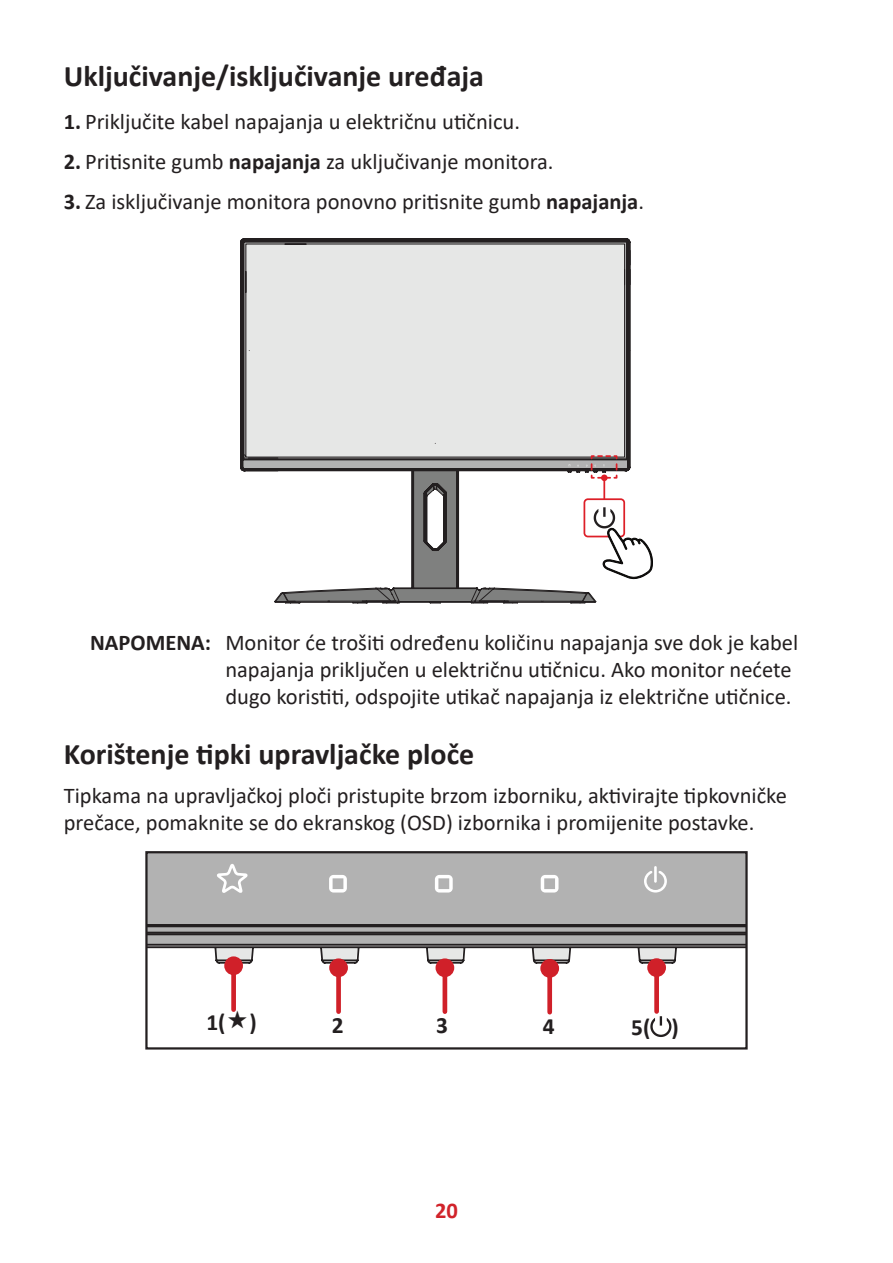
<style>
.page{position:relative;width:893px;height:1263px;background:#fff}
.page>*{position:absolute;margin:0;border:0;box-sizing:border-box;transform-origin:0 0}
.t1{font:700 30px "Calibri";color:#231f20}
.t2{font:700 23.4px "Calibri";color:#231f20}
.t3{font:22.5px/27px "Calibri";color:#231f20}
.t4{font:700 22.5px "Calibri";color:#d1232a}
.s1{font-weight:700}
</style>
<div class="page">
<svg style="left:240px;top:239px;width:390px;height:233px;background:#dadbda"></svg>
<svg style="left:274px;top:454px;width:378px;height:149px"></svg>
<svg style="left:148px;top:854px;width:597px;height:176px"></svg>
<svg style="left:644px;top:871px;width:23px;height:21px"></svg>
<hr style="left:654px;top:866px;width:3px;height:17px;background:#fff">
<svg style="left:329px;top:875px;width:18px;height:17px"></svg>
<svg style="left:541px;top:875px;width:17px;height:17px"></svg>
<svg style="left:435px;top:875px;width:18px;height:17px"></svg>
<svg style="left:217px;top:864px;width:31px;height:29px"></svg>
<div style="left:145px;top:851px;width:603px;height:198px;border:2px solid #231f20"></div>
<div style="left:654px;top:968px;width:5px;height:43px;background:#d02029"></div>
<div style="left:647px;top:958px;width:19px;height:19px;background:#d02029;border-radius:50%"></div>
<svg style="left:650px;top:1016px;width:21px;height:21px"></svg>
<svg style="left:146px;top:945px;width:423px;height:103px"></svg>
<h1 class="t1" style="left:64px;top:55px;width:422px">Uključivanje/isključivanje uređaja</h1>
<p class="t3" style="left:64px;top:108px;width:458px"><span class="s1">1.</span> Priključite kabel napajanja u električnu utičnicu.</p>
<p class="t3" style="left:64px;top:147px;width:491px"><span class="s1">2.</span> Pritisnite gumb <span class="s1">napajanja</span> za uključivanje monitora.</p>
<p class="t3" style="left:64px;top:187px;width:582px"><span class="s1">3.</span> Za isključivanje monitora ponovno pritisnite gumb <span class="s1">napajanja</span>.</p>
<p class="t3" style="left:225px;top:628px;width:574px;text-indent:-135px"><span class="s1">NAPOMENA:</span> Monitor će trošiti određenu količinu napajanja sve dok je kabel napajanja priključen u električnu utičnicu. Ako monitor nećete dugo koristiti, odspojite utikač napajanja iz električne utičnice.</p>
<h1 class="t1" style="left:64px;top:733px;width:412px">Korištenje tipki upravljačke ploče</h1>
<p class="t3" style="left:64px;top:781px;width:725px">Tipkama na upravljačkoj ploči pristupite brzom izborniku, aktivirajte tipkovničke prečace, pomaknite se do ekranskog (OSD) izbornika i promijenite postavke.</p>
<p class="t2" style="left:206px;top:1005px;width:52px">1( )</p>
<p class="t2" style="left:332px;top:1008px;width:13px">2</p>
<p class="t2" style="left:436px;top:1008px;width:13px">3</p>
<p class="t2" style="left:543px;top:1010px;width:13px">4</p>
<p class="t2" style="left:631px;top:1010px;width:49px">5( )</p>
<p class="t4" style="left:435px;top:1194px;width:24px">20</p>
</div>
